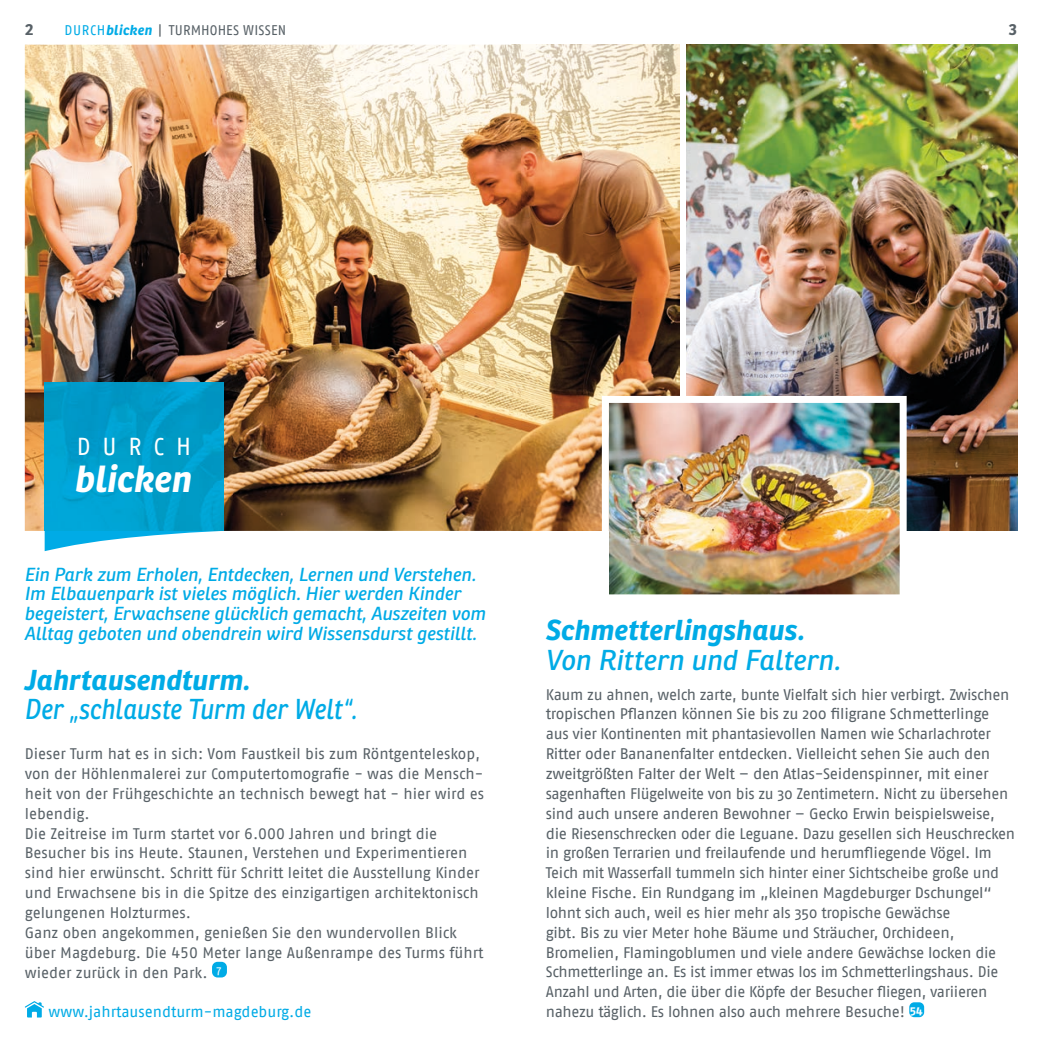
<style>
.page{position:relative;width:1042px;height:1042px;background:#fff}
.page>*{position:absolute;margin:0;border:0;box-sizing:border-box;transform-origin:0 0}
.t1{font:italic 700 36.75px "Ronnia";letter-spacing:-.005em;color:#fff}
.t2{font:italic 28px/29.8px "Ronnia";letter-spacing:-.005em;color:#00abe6;scale:.89 1}
.t3{font:italic 28px "Ronnia";letter-spacing:-.005em;color:#00abe6}
.t4{font:italic 700 28px "Ronnia";color:#00abe6}
.t5{font:24.5px "Fago OT";letter-spacing:.5em;color:#fff}
.t6{font:italic 18.38px/19.8px "Ronnia";color:#00abe6}
.t7{font:700 15.75px "Ronnia";color:#586167}
.t8{font:15.4px/19.8px "Fago OT";letter-spacing:-.02em;color:#586167}
.t9{font:15.4px "Fago OT";letter-spacing:-.005em;color:#00abe6}
.t10{font:14px "Fago OT";letter-spacing:.015em;color:#586167}
.s1{color:#00abe6}
.s2{font-family:"Ronnia";font-weight:700;font-style:italic;color:#00abe6}
.s3{font-family:"Ronnia"}
.s4{font-weight:700}
.s5{font-size:26.25px}
</style>
<div class="page">
<img style="left:687px;top:45px;width:330px;height:486px">
<img style="left:521px;top:45px;width:159px;height:486px">
<img style="left:602px;top:396px;width:304px;height:199px">
<div style="left:909px;top:1002px;width:15px;height:15px;background:#00abe6;border-radius:5px"></div>
<img style="left:25px;top:45px;width:496px;height:486px">
<svg style="left:45px;top:531px;width:175px;height:20px"></svg>
<img style="left:45px;top:382px;width:178px;height:149px">
<div style="left:212px;top:962px;width:15px;height:15px;background:#00abe6;border-radius:5px"></div>
<svg style="left:25px;top:1001px;width:19px;height:16px"></svg>
<p class="t7" style="left:25px;top:19px;width:10px">2</p>
<p class="t10" style="left:65px;top:21px;width:223px"><span class="s1">DURCH</span><span class="s2">blicken</span> <span class="s3">|</span> TURMHOHES WISSEN</p>
<p class="t7" style="left:1009px;top:19px;width:10px">3</p>
<h3 class="t5" style="left:77px;top:432px;width:116px">DURCH</h3>
<h1 class="t1" style="left:76px;top:455px;width:118px">blicken</h1>
<p class="t6" style="left:25px;top:564px;width:463px">Ein Park zum Erholen, Entdecken, Lernen und Verstehen.<br>Im Elbauenpark ist vieles möglich. Hier werden Kinder begeistert, Erwachsene glücklich gemacht, Auszeiten vom Alltag geboten und obendrein wird Wissensdurst gestillt.</p>
<h2 class="t2" style="left:25px;top:665px;width:375px"><span class="s4">Jahrtausendturm.<br></span>Der <span class="s5">„</span>schlauste Turm der Welt<span class="s5">“.</span></h2>
<p class="t8" style="left:25px;top:744px;width:461px">Dieser Turm hat es in sich: Vom Faustkeil bis zum Röntgenteleskop, von der Höhlenmalerei zur Computertomografie - was die Mensch&shy;heit von der Frühgeschichte an technisch bewegt hat - hier wird es lebendig.<br>Die Zeitreise im Turm startet vor 6.000 Jahren und bringt die Besucher bis ins Heute. Staunen, Verstehen und Experimentieren sind hier erwünscht. Schritt für Schritt leitet die Ausstellung Kinder und Erwachsene bis in die Spitze des einzigartigen architektonisch gelungenen Holzturmes.<br>Ganz oben angekommen, genießen Sie den wundervollen Blick über Magdeburg. Die 450 Meter lange Außenrampe des Turms führt wieder zurück in den Park. <sup>7</sup></p>
<p class="t9" style="left:48px;top:1002px;width:264px">www.jahrtausendturm-magdeburg.de</p>
<h2 class="t4" style="left:546px;top:612px;width:261px">Schmetterlingshaus.</h2>
<h2 class="t3" style="left:546px;top:642px;width:297px">Von Rittern und Faltern.</h2>
<p class="t8" style="left:546px;top:684px;width:471px">Kaum zu ahnen, welch zarte, bunte Vielfalt sich hier verbirgt. Zwischen tropischen Pflanzen können Sie bis zu 200 filigrane Schmetterlinge aus vier Kontinenten mit phantasievollen Namen wie Scharlachroter Ritter oder Bananenfalter entdecken. Vielleicht sehen Sie auch den zweitgrößten Falter der Welt – den Atlas-Seidenspinner, mit einer sagenhaften Flügelweite von bis zu 30 Zentimetern. Nicht zu übersehen sind auch unsere anderen Bewohner – Gecko Erwin beispielsweise, die Riesenschrecken oder die Leguane. Dazu gesellen sich Heuschrecken in großen Terrarien und freilaufende und herumfliegende Vögel. Im Teich mit Wasserfall tummeln sich hinter einer Sichtscheibe große und kleine Fische. Ein Rundgang im „kleinen Magdeburger Dschungel“ lohnt sich auch, weil es hier mehr als 350 tropische Gewächse<br>gibt. Bis zu vier Meter hohe Bäume und Sträucher, Orchideen, Bromelien, Flamingoblumen und viele andere Gewächse locken die Schmetterlinge an. Es ist immer etwas los im Schmetterlingshaus. Die Anzahl und Arten, die über die Köpfe der Besucher fliegen, variieren nahezu täglich. Es lohnen also auch mehrere Besuche! <sup>54</sup></p>
</div>
